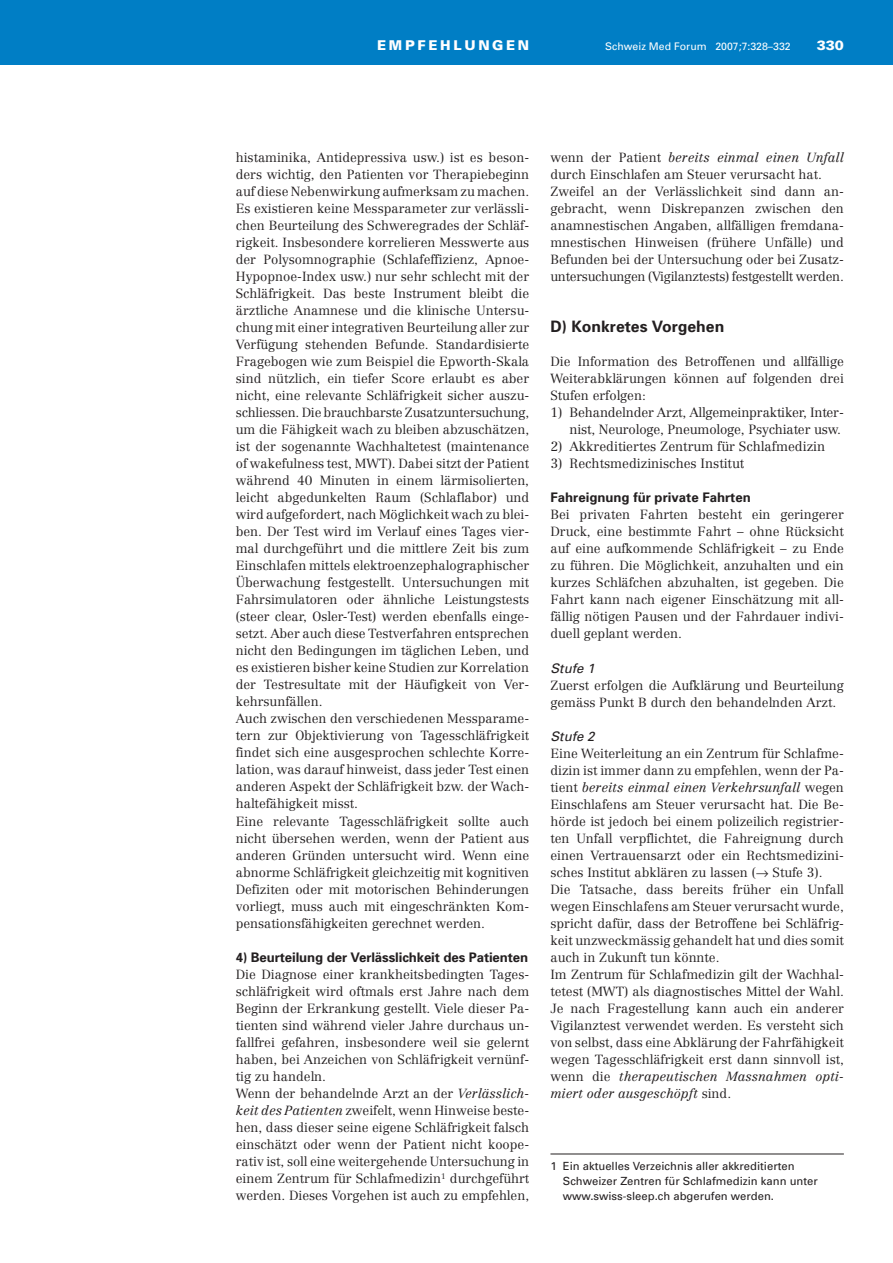
<style>
.page{position:relative;width:893px;height:1263px;background:#fff}
.page>*{position:absolute;margin:0;border:0;box-sizing:border-box;transform-origin:0 0}
.t1{font:700 15.75px "Univers";color:#231f20}
.t2{font:900 13.5px "Univers";letter-spacing:.2em;color:#fff}
.t3{font:300 13.2px/17px "Centennial";letter-spacing:-.01em;color:#231f20;text-align:right}
.t4{font:700 13.2px "Univers";letter-spacing:-.005em;color:#231f20}
.t5{font:italic 13.2px "Univers";color:#231f20}
.t6{font:300 13.05px/17px "Centennial";color:#231f20}
.t7{font:11.25px/14.9px "Univers";color:#231f20}
.t8{font:10.5px "Univers";color:#fff}
.s1{font-style:italic}
.s2{font-family:"Schwabe Pi";font-weight:400}
</style>
<div class="page">
<div style="left:0;top:0;width:893px;height:64px;background:#007ec5"></div>
<hr style="left:550px;top:1153px;width:294px;height:1px;background:#231f20">
<p class="t2" style="left:377px;top:40px;width:153px">EMPFEHLUNGEN</p>
<p class="t8" style="left:605px;top:42px;width:187px">Schweiz Med Forum 2007;7:328–332</p>
<p class="t2" style="left:817px;top:40px;width:29px">330</p>
<p class="t6" style="left:236px;top:150px;width:295px">histaminika, Antidepressiva usw.) ist es beson&shy;ders wichtig, den Patienten vor Therapiebeginn auf diese Nebenwirkung aufmerksam zu machen.<br>Es existieren keine Messparameter zur verlässli&shy;chen Beurteilung des Schweregrades der Schläf&shy;rigkeit. Insbesondere korrelieren Messwerte aus der Polysomnographie (Schlafeffizienz, Apnoe-Hypopnoe-Index usw.) nur sehr schlecht mit der Schläfrigkeit. Das beste Instrument bleibt die ärztliche Anamnese und die klinische Untersu&shy;chung mit einer integrativen Beurteilung aller zur Verfügung stehenden Befunde. Standardisierte Fragebogen wie zum Beispiel die Epworth-Skala sind nützlich, ein tiefer Score erlaubt es aber nicht, eine relevante Schläfrigkeit sicher auszu&shy;schliessen. Die brauchbarste Zusatzuntersuchung, um die Fähigkeit wach zu bleiben abzuschätzen, ist der sogenannte Wachhaltetest (maintenance of wakefulness test, MWT). Dabei sitzt der Patient während 40 Minuten in einem lärmisolierten, leicht abgedunkelten Raum (Schlaflabor) und wird aufgefordert, nach Möglichkeit wach zu blei&shy;ben. Der Test wird im Verlauf eines Tages vier&shy;mal durchgeführt und die mittlere Zeit bis zum Einschlafen mittels elektroenzephalographischer Überwachung festgestellt. Untersuchungen mit Fahrsimulatoren oder ähnliche Leistungstests (steer clear, Osler-Test) werden ebenfalls einge&shy;setzt. Aber auch diese Testverfahren entsprechen nicht den Bedingungen im täglichen Leben, und es existieren bisher keine Studien zur Korrelation der Testresultate mit der Häufigkeit von Ver&shy;kehrsunfällen.<br>Auch zwischen den verschiedenen Messparame&shy;tern zur Objektivierung von Tagesschläfrigkeit findet sich eine ausgesprochen schlechte Korre&shy;lation, was darauf hinweist, dass jeder Test einen anderen Aspekt der Schläfrigkeit bzw. der Wach&shy;haltefähigkeit misst.<br>Eine relevante Tagesschläfrigkeit sollte auch nicht übersehen werden, wenn der Patient aus anderen Gründen untersucht wird. Wenn eine abnorme Schläfrigkeit gleichzeitig mit kognitiven Defiziten oder mit motorischen Behinderungen vorliegt, muss auch mit eingeschränkten Kom&shy;pensationsfähigkeiten gerechnet werden.</p>
<p class="t4" style="left:236px;top:952px;width:294px">4) Beurteilung der Verlässlichkeit des Patienten</p>
<p class="t6" style="left:236px;top:967px;width:295px">Die Diagnose einer krankheitsbedingten Tages&shy;schläfrigkeit wird oftmals erst Jahre nach dem Beginn der Erkrankung gestellt. Viele dieser Pa&shy;tienten sind während vieler Jahre durchaus un&shy;fallfrei gefahren, insbesondere weil sie gelernt haben, bei Anzeichen von Schläfrigkeit vernünf&shy;tig zu handeln.<br>Wenn der behandelnde Arzt an der <span class="s1">Verlässlich&shy;keit des Patienten</span> zweifelt, wenn Hinweise beste&shy;hen, dass dieser seine eigene Schläfrigkeit falsch einschätzt oder wenn der Patient nicht koope&shy;rativ ist, soll eine weitergehende Untersuchung in einem Zentrum für Schlafmedizin<sup>1</sup> durchgeführt werden. Dieses Vorgehen ist auch zu empfehlen,</p>
<p class="t6" style="left:550px;top:150px;width:295px">wenn der Patient <span class="s1">bereits einmal einen Unfall </span>durch Einschlafen am Steuer verursacht hat.<br>Zweifel an der Verlässlichkeit sind dann an&shy;gebracht, wenn Diskrepanzen zwischen den anamnestischen Angaben, allfälligen fremdana&shy;mnestischen Hinweisen (frühere Unfälle) und Befunden bei der Untersuchung oder bei Zusatz&shy;untersuchungen (Vigilanztests) festgestellt werden.</p>
<p class="t1" style="left:550px;top:321px;width:175px">D) Konkretes Vorgehen</p>
<p class="t6" style="left:550px;top:354px;width:295px;text-align:justify">Die Information des Betroffenen und allfällige Weiterabklärungen können auf folgenden drei Stufen erfolgen:</p>
<p class="t3" style="left:550px;top:405px;width:295px">1) Behandelnder Arzt, Allgemeinpraktiker, Inter&shy;nist, Neurologe, Pneumologe, Psychiater usw.</p>
<p class="t3" style="left:550px;top:439px;width:276px">2) Akkreditiertes Zentrum für Schlafmedizin</p>
<p class="t3" style="left:550px;top:456px;width:195px">3) Rechtsmedizinisches Institut</p>
<p class="t4" style="left:550px;top:492px;width:202px">Fahreignung für private Fahrten</p>
<p class="t6" style="left:550px;top:507px;width:295px;text-align:justify">Bei privaten Fahrten besteht ein geringerer Druck, eine bestimmte Fahrt – ohne Rücksicht auf eine aufkommende Schläfrigkeit – zu Ende zu führen. Die Möglichkeit, anzuhalten und ein kurzes Schläfchen abzuhalten, ist gegeben. Die Fahrt kann nach eigener Einschätzung mit all&shy;fällig nötigen Pausen und der Fahrdauer indivi&shy;duell geplant werden.</p>
<p class="t5" style="left:550px;top:663px;width:48px">Stufe 1</p>
<p class="t6" style="left:550px;top:677px;width:295px">Zuerst erfolgen die Aufklärung und Beurteilung gemäss Punkt B durch den behandelnden Arzt.</p>
<p class="t5" style="left:550px;top:731px;width:48px">Stufe 2</p>
<p class="t6" style="left:550px;top:745px;width:295px">Eine Weiterleitung an ein Zentrum für Schlafme&shy;dizin ist immer dann zu empfehlen, wenn der Pa&shy;tient <span class="s1">bereits einmal einen Verkehrsunfall</span> wegen Einschlafens am Steuer verursacht hat. Die Be&shy;hörde ist jedoch bei einem polizeilich registrier&shy;ten Unfall verpflichtet, die Fahreignung durch einen Vertrauensarzt oder ein Rechtsmedizini&shy;sches Institut abklären zu lassen (<span class="s2">3</span> Stufe 3).<br>Die Tatsache, dass bereits früher ein Unfall wegen Einschlafens am Steuer verursacht wurde, spricht dafür, dass der Betroffene bei Schläfrig&shy;keit unzweckmässig gehandelt hat und dies somit auch in Zukunft tun könnte.<br>Im Zentrum für Schlafmedizin gilt der Wachhal&shy;tetest (MWT) als diagnostisches Mittel der Wahl.<br>Je nach Fragestellung kann auch ein anderer Vigilanztest verwendet werden. Es versteht sich von selbst, dass eine Abklärung der Fahrfähigkeit wegen Tagesschläfrigkeit erst dann sinnvoll ist, wenn die <span class="s1">therapeutischen Massnahmen opti&shy;miert oder ausgeschöpft</span> sind.</p>
<p class="t7" style="left:563px;top:1160px;width:256px;text-indent:-12px">1 Ein aktuelles Verzeichnis aller akkreditierten<br>Schweizer Zentren für Schlafmedizin kann unter www.swiss-sleep.ch abgerufen werden.</p>
</div>
